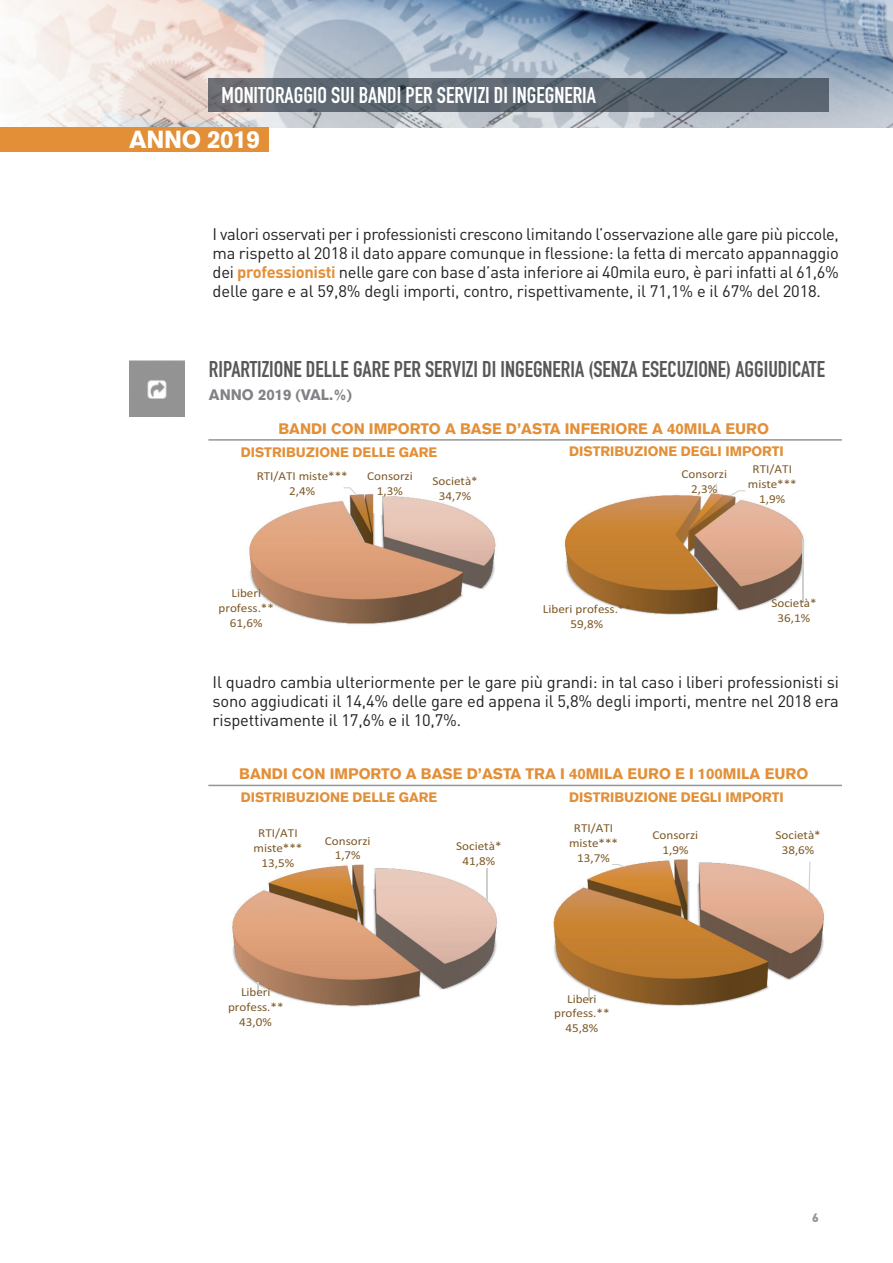
<style>
.page{position:relative;width:893px;height:1263px;background:#fff}
.page>*{position:absolute;margin:0;border:0;box-sizing:border-box;transform-origin:0 0}
.t1{font:900 24.3px "Akzidenz Grotesk";letter-spacing:-.015em;color:#fff}
.t2{font:700 22.5px "DIN Condensed";color:#57585a}
.t3{font:700 22.5px "DIN Condensed";color:#fff}
.t4{font:16.5px/18.8px "DIN";letter-spacing:-.01em;color:#231f20;text-align:justify}
.t5{font:900 15px "Akzidenz Grotesk";color:#e28f38}
.t6{font:900 15px "Akzidenz Grotesk";color:#808285}
.t7{font:900 13.5px "Akzidenz Grotesk";color:#e28f38}
.t8{font:12.15px/14.9px "Calibri";color:#7e5928;text-align:center;scale:1.08 1}
.t9{font:900 12px "DIN";color:#939598}
.s1{font-weight:700;color:#e28f38}
</style>
<div class="page">
<img style="left:433px;top:0;width:460px;height:128px">
<img style="left:0;top:0;width:433px;height:129px">
<img style="left:208px;top:78px;width:620px;height:34px">
<div style="left:0;top:128px;width:268px;height:24px;background:#e28f38"></div>
<img style="left:129px;top:361px;width:55px;height:55px">
<img style="left:249px;top:494px;width:247px;height:130px">
<svg style="left:343px;top:487px;width:14px;height:8px"></svg>
<img style="left:564px;top:493px;width:241px;height:122px">
<hr style="left:802px;top:539px;width:2px;height:64px;background:#d0d0cb">
<svg style="left:716px;top:483px;width:2px;height:11px"></svg>
<svg style="left:729px;top:490px;width:16px;height:7px"></svg>
<img style="left:232px;top:864px;width:265px;height:143px">
<hr style="left:486px;top:868px;width:1px;height:33px;background:#d0d0cb">
<img style="left:553px;top:859px;width:271px;height:147px">
<svg style="left:808px;top:861px;width:2px;height:31px"></svg>
<svg style="left:589px;top:987px;width:1px;height:13px"></svg>
<svg style="left:612px;top:864px;width:13px;height:3px"></svg>
<hr style="left:208px;top:439px;width:634px;height:2px;background:#939598">
<hr style="left:208px;top:785px;width:634px;height:1px;background:#939598">
<h2 class="t3" style="left:222px;top:82px;width:376px">MONITORAGGIO SUI BANDI PER SERVIZI DI INGEGNERIA</h2>
<h1 class="t1" style="left:129px;top:130px;width:132px">ANNO 2019</h1>
<p class="t4" style="left:213px;top:227px;width:628px">I valori osservati per i professionisti crescono limitando l’osservazione alle gare più piccole, ma rispetto al 2018 il dato appare comunque in flessione: la fetta di mercato appannaggio dei <span class="s1">professionisti</span> nelle gare con base d’asta inferiore ai 40mila euro, è pari infatti al 61,6% delle gare e al 59,8% degli importi, contro, rispettivamente, il 71,1% e il 67% del 2018.</p>
<h2 class="t2" style="left:209px;top:356px;width:618px">RIPARTIZIONE DELLE GARE PER SERVIZI DI INGEGNERIA (SENZA ESECUZIONE) AGGIUDICATE</h2>
<p class="t6" style="left:209px;top:389px;width:145px">ANNO 2019 (VAL.%)</p>
<p class="t5" style="left:278px;top:423px;width:492px">BANDI CON IMPORTO A BASE D’ASTA INFERIORE A 40MILA EURO</p>
<p class="t7" style="left:569px;top:447px;width:216px">DISTRIBUZIONE DEGLI IMPORTI</p>
<p class="t7" style="left:241px;top:447px;width:198px">DISTRIBUZIONE DELLE GARE</p>
<p class="t8" style="left:257px;top:470px;width:86px">RTI/ATI miste***<br>2,4%</p>
<p class="t8" style="left:367px;top:470px;width:44px">Consorzi<br>1,3%</p>
<p class="t8" style="left:433px;top:474px;width:43px">Società*<br>34,7%</p>
<p class="t8" style="left:219px;top:587px;width:53px">Liberi profess.**<br>61,6%</p>
<p class="t8" style="left:543px;top:603px;width:83px">Liberi profess.**<br>59,8%</p>
<p class="t8" style="left:681px;top:468px;width:44px">Consorzi<br>2,3%</p>
<p class="t8" style="left:748px;top:462px;width:47px">RTI/ATI miste***<br>1,9%</p>
<p class="t8" style="left:771px;top:597px;width:43px">Società*<br>36,1%</p>
<p class="t4" style="left:213px;top:675px;width:628px">Il quadro cambia ulteriormente per le gare più grandi: in tal caso i liberi professionisti si sono aggiudicati il 14,4% delle gare ed appena il 5,8% degli importi, mentre nel 2018 era rispettivamente il 17,6% e il 10,7%.</p>
<p class="t5" style="left:239px;top:768px;width:571px">BANDI CON IMPORTO A BASE D’ASTA TRA I 40MILA EURO E I 100MILA EURO</p>
<p class="t7" style="left:569px;top:792px;width:216px">DISTRIBUZIONE DEGLI IMPORTI</p>
<p class="t7" style="left:241px;top:792px;width:198px">DISTRIBUZIONE DELLE GARE</p>
<p class="t8" style="left:569px;top:821px;width:47px">RTI/ATI miste***<br>13,7%</p>
<p class="t8" style="left:653px;top:829px;width:44px">Consorzi<br>1,9%</p>
<p class="t8" style="left:254px;top:826px;width:47px">RTI/ATI miste***<br>13,5%</p>
<p class="t8" style="left:325px;top:834px;width:44px">Consorzi<br>1,7%</p>
<p class="t8" style="left:775px;top:829px;width:43px">Società*<br>38,6%</p>
<p class="t8" style="left:456px;top:840px;width:43px">Società*<br>41,8%</p>
<p class="t8" style="left:228px;top:985px;width:53px">Liberi profess.**<br>43,0%</p>
<p class="t8" style="left:554px;top:992px;width:53px">Liberi profess.**<br>45,8%</p>
<p class="t9" style="left:812px;top:1213px;width:8px">6</p>
</div>
